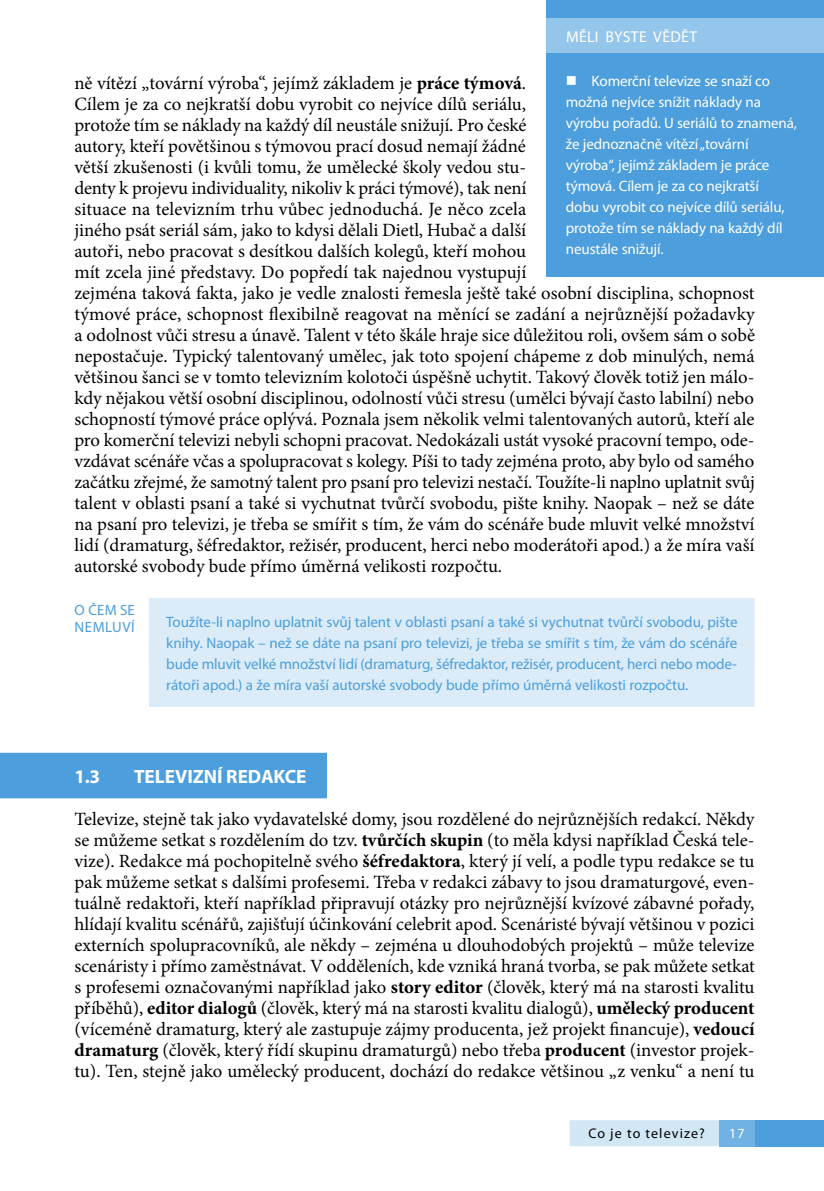
<style>
.page{position:relative;width:824px;height:1191px;background:#fff}
.page>*{position:absolute;margin:0;border:0;box-sizing:border-box;transform-origin:0 0}
.t1{font:700 19.25px "Myriad Pro";color:#fff}
.t2{font:18.72px/21px "Minion Pro";letter-spacing:-.005em;color:#000}
.t3{font:15.75px "Myriad Pro";letter-spacing:.02em;color:#fff}
.t4{font:15.05px/21px "Myriad Pro";letter-spacing:-.005em;color:#4c9edc;text-align:justify}
.t5{font:15.05px/21px "Myriad Pro";letter-spacing:-.01em;color:#fff}
.t6{font:14.88px/17.5px "Myriad Pro";letter-spacing:.035em;color:#4c9edc}
.t7{font:14px "Myriad Pro";letter-spacing:.08em;color:#000}
.t8{font:14px "Myriad Pro";color:#fff}
.s1{font-weight:700}
</style>
<div class="page">
<div style="left:754px;top:1120px;width:69px;height:26px;background:#4c9edc"></div>
<div style="left:569px;top:1120px;width:160px;height:26px;background:#d2e7f6"></div>
<div style="left:719px;top:1120px;width:35px;height:26px;background:#70b2e3"></div>
<div style="left:149px;top:598px;width:605px;height:70px;background:#dbecf8"></div>
<div style="left:149px;top:637px;width:605px;height:70px;background:#dbecf8"></div>
<div style="left:0;top:753px;width:327px;height:45px;background:#4c9edc"></div>
<div style="left:546px;top:0;width:277px;height:276px;background:#4c9edc"></div>
<div style="left:546px;top:18px;width:277px;height:35px;background:#94c5ea"></div>
<p class="t3" style="left:566px;top:27px;width:66px">MĚLI BYSTE</p>
<p class="t3" style="left:653px;top:27px;width:46px">VĚDĚT</p>
<p class="t5" style="left:566px;top:70px;width:232px;text-indent:26px">Komerční televize se snaží co možná nejvíce snížit náklady na výrobu pořadů. U seriálů to znamená, že jednoznačně vítězí „tovární výroba“, jejímž základem je práce týmová. Cílem je za co nejkratší<br>dobu vyrobit co nejvíce dílů seriálu, protože tím se náklady na každý díl neustále snižují.</p>
<p class="t2" style="left:74px;top:73px;width:682px">ně vítězí „tovární výroba“, jejímž základem je <span class="s1">práce týmová</span>.<br>Cílem je za co nejkratší dobu vyrobit co nejvíce dílů seriálu,<br>protože tím se náklady na každý díl neustále snižují. Pro české<br>autory, kteří povětšinou s týmovou prací dosud nemají žádné<br>větší zkušenosti (i kvůli tomu, že umělecké školy vedou stu-<br>denty k projevu individuality, nikoliv k práci týmové), tak není<br>situace na televizním trhu vůbec jednoduchá. Je něco zcela<br>jiného psát seriál sám, jako to kdysi dělali Dietl, Hubač a další<br>autoři, nebo pracovat s desítkou dalších kolegů, kteří mohou<br>mít zcela jiné představy. Do popředí tak najednou vystupují<br>zejména taková fakta, jako je vedle znalosti řemesla ještě také osobní disciplina, schopnost týmové práce, schopnost flexibilně reagovat na měnící se zadání a nejrůznější požadavky a odolnost vůči stresu a únavě. Talent v této škále hraje sice důležitou roli, ovšem sám o sobě nepostačuje. Typický talentovaný umělec, jak toto spojení chápeme z dob minulých, nemá většinou šanci se v tomto televizním kolotoči úspěšně uchytit. Takový člověk totiž jen málo&shy;kdy nějakou větší osobní disciplinou, odolností vůči stresu (umělci bývají často labilní) nebo schopností týmové práce oplývá. Poznala jsem několik velmi talentovaných autorů, kteří ale pro komerční televizi nebyli schopni pracovat. Nedokázali ustát vysoké pracovní tempo, ode&shy;vzdávat scénáře včas a spolupracovat s kolegy. Píši to tady zejména proto, aby bylo od samého začátku zřejmé, že samotný talent pro psaní pro televizi nestačí. Toužíte-li naplno uplatnit svůj talent v oblasti psaní a také si vychutnat tvůrčí svobodu, pište knihy. Naopak – než se dáte na psaní pro televizi, je třeba se smířit s tím, že vám do scénáře bude mluvit velké množství lidí (dramaturg, šéfredaktor, režisér, producent, herci nebo moderátoři apod.) a že míra vaší autorské svobody bude přímo úměrná velikosti rozpočtu.</p>
<p class="t6" style="left:75px;top:600px;width:62px">O ČEM SE<br>NEMLUVÍ</p>
<p class="t4" style="left:166px;top:611px;width:572px">Toužíte-li naplno uplatnit svůj talent v oblasti psaní a také si vychutnat tvůrčí svobodu, pište knihy. Naopak – než se dáte na psaní pro televizi, je třeba se smířit s tím, že vám do scénáře bude mluvit velké množství lidí (dramaturg, šéfredaktor, režisér, producent, herci nebo mode&shy;rátoři apod.) a že míra vaší autorské svobody bude přímo úměrná velikosti rozpočtu.</p>
<p class="t1" style="left:74px;top:763px;width:27px">1.3</p>
<p class="t1" style="left:134px;top:763px;width:53px">TELEVIZN</p>
<p class="t1" style="left:217px;top:763px;width:91px">Í REDAKCE</p>
<p class="t2" style="left:74px;top:808px;width:682px;text-align:justify">Televize, stejně tak jako vydavatelské domy, jsou rozdělené do nejrůznějších redakcí. Někdy se můžeme setkat s rozdělením do tzv. <span class="s1">tvůrčích skupin</span> (to měla kdysi například Česká tele&shy;vize). Redakce má pochopitelně svého <span class="s1">šéfredaktora</span>, který jí velí, a podle typu redakce se tu pak můžeme setkat s dalšími profesemi. Třeba v redakci zábavy to jsou dramaturgové, even&shy;tuálně redaktoři, kteří například připravují otázky pro nejrůznější kvízové zábavné pořady, hlídají kvalitu scénářů, zajišťují účinkování celebrit apod. Scenáristé bývají většinou v pozici externích spolupracovníků, ale někdy – zejména u dlouhodobých projektů – může televize scenáristy i přímo zaměstnávat. V odděleních, kde vzniká hraná tvorba, se pak můžete setkat s profesemi označovanými například jako <span class="s1">story editor</span> (člověk, který má na starosti kvalitu příběhů), <span class="s1">editor dialogů</span> (člověk, který má na starosti kvalitu dialogů), <span class="s1">umělecký producent </span>(víceméně dramaturg, který ale zastupuje zájmy producenta, jež projekt financuje), <span class="s1">vedoucí dramaturg</span> (člověk, který řídí skupinu dramaturgů) nebo třeba <span class="s1">producent</span> (investor projek&shy;tu). Ten, stejně jako umělecký producent, dochází do redakce většinou „z venku“ a není tu</p>
<p class="t7" style="left:588px;top:1124px;width:118px">Co je to televize?</p>
<p class="t8" style="left:729px;top:1125px;width:17px">17</p>
</div>
